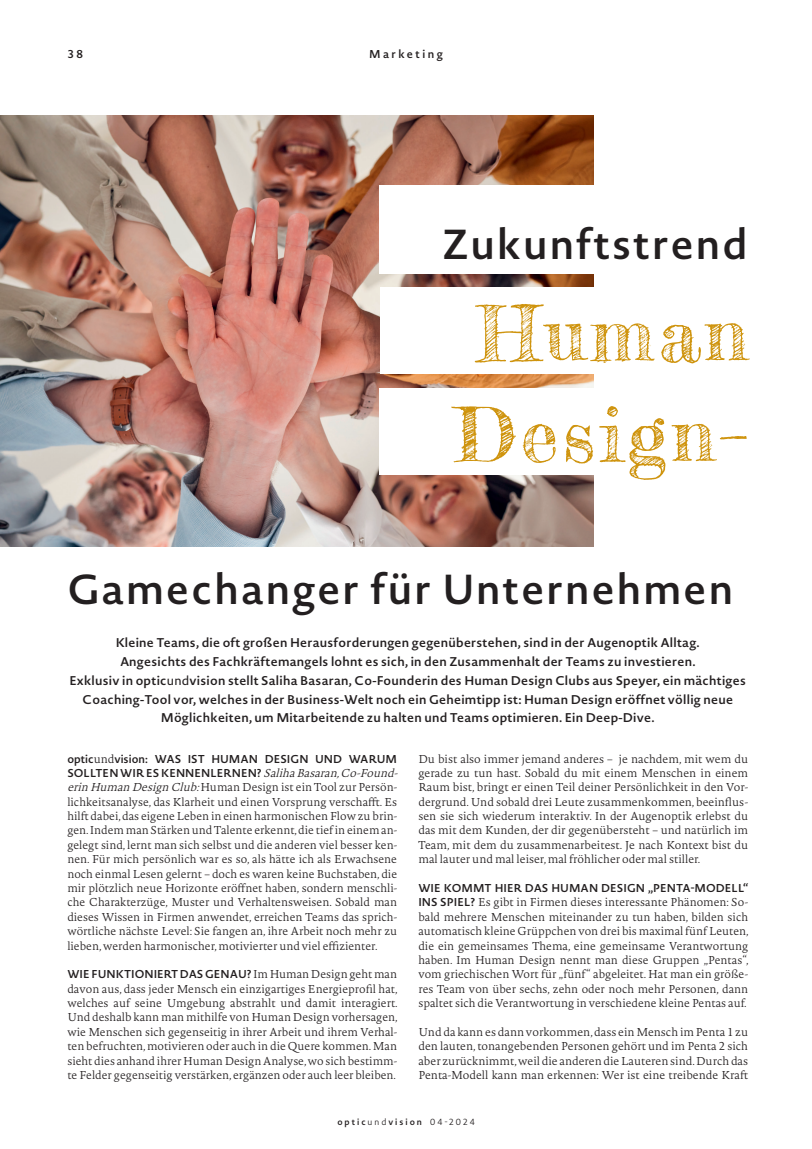
<style>
.page{position:relative;width:812px;height:1149px;background:#fff}
.page>*{position:absolute;margin:0;border:0;box-sizing:border-box;transform-origin:0 0}
.t1{font:75px/100.6px "Frederickathe Greatest";letter-spacing:.05em;color:#cf940e}
.t2{font:600 41.25px "Novel Sans Pro";letter-spacing:.05em;color:#231f20}
.t3{font:600 12.5px/18.8px "Novel Sans Pro";letter-spacing:.02em;color:#231f20;text-align:center}
.t4{font:200 11.25px/14.4px "Novel Pro";color:#231f20;text-align:justify}
.t5{font:600 11.25px/14.4px "Novel Sans Pro";color:#231f20}
.t6{font:600 11.25px "Novel Sans Pro";letter-spacing:.215em;color:#231f20}
.t7{font:600 8.75px "Novel Sans Pro";letter-spacing:.225em;color:#231f20}
.s1{font-weight:400}
.s2{font-family:"Novel Pro";font-weight:200}
.s3{font-family:"Novel Pro";font-weight:200;font-style:italic}
.s4{font-style:italic}
.s5{font-family:"Novel Sans Pro";font-weight:600}
.s6{font-weight:300}
</style>
<div class="page">
<img style="left:0;top:115px;width:594px;height:431px">
<div style="left:380px;top:288px;width:368px;height:86px;background:#fff"></div>
<div style="left:379px;top:388px;width:368px;height:86px;background:#fff"></div>
<div style="left:379px;top:185px;width:368px;height:88px;background:#fff"></div>
<p class="t5" style="left:67px;top:46px;width:17px">38</p>
<p class="t6" style="left:369px;top:45px;width:75px">Marketing</p>
<h2 class="t2" style="left:442px;top:214px;width:307px">Zukunftstrend</h2>
<h1 class="t1" style="left:454px;top:283px;width:295px">Human<br>Design–</h1>
<h2 class="t2" style="left:67px;top:559px;width:667px">Gamechanger für Unternehmen</h2>
<p class="t3" style="left:70px;top:633px;width:677px">Kleine Teams, die oft großen Herausforderungen gegenüberstehen, sind in der Augenoptik Alltag.<br>Angesichts des Fachkräftemangels lohnt es sich, in den Zusammenhalt der Teams zu investieren.<br>Exklusiv in optic<span class="s1">und</span>vision stellt Saliha Basaran, Co-Founderin des Human Design Clubs aus Speyer, ein mächtiges Coaching-Tool vor, welches in der Business-Welt noch ein Geheimtipp ist: Human Design eröffnet völlig neue Möglichkeiten, um Mitarbeitende zu halten und Teams optimieren. Ein Deep-Dive.</p>
<p class="t5" style="left:67px;top:750px;width:335px">optic<span class="s2">und</span>vision: WAS IST HUMAN DESIGN UND WARUM<br>SOLLTEN WIR ES KENNENLERNEN? <span class="s3">SalihaBasaran,Co-Found-</span></p>
<p class="t4" style="left:67px;top:779px;width:331px"><span class="s4">erinHumanDesignClub:</span>Human Design ist ein Tool zur Persön&shy;lichkeitsanalyse, das Klarheit und einen Vorsprung verschafft. Es hilft dabei, das eigene Leben in einen harmonischen Flow zu brin&shy;gen. Indem man Stärken und Talente erkennt, die tief in einem an&shy;gelegt sind, lernt man sich selbst und die anderen viel besser ken&shy;nen. Für mich persönlich war es so, als hätte ich als Erwachsene noch einmal Lesen gelernt – doch es waren keine Buchstaben, die mir plötzlich neue Horizonte eröffnet haben, sondern menschli&shy;che Charakterzüge, Muster und Verhaltensweisen. Sobald man dieses Wissen in Firmen anwendet, erreichen Teams das sprich&shy;wörtliche nächste Level: Sie fangen an, ihre Arbeit noch mehr zu lieben, werden harmonischer, motivierter und viel effizienter.</p>
<p class="t5" style="left:67px;top:966px;width:331px">WIE FUNKTIONIERT DAS GENAU? <span class="s2">Im Human Design geht man</span></p>
<p class="t4" style="left:67px;top:980px;width:332px">davon aus, dass jeder Mensch ein einzigartiges Energieprofil hat, welches auf seine Umgebung abstrahlt und damit interagiert.<br>Und deshalb kann man mithilfe von Human Design vorhersagen, wie Menschen sich gegenseitig in ihrer Arbeit und ihrem Verhal&shy;ten befruchten, motivieren oder auch in die Quere kommen. Man sieht dies anhand ihrer Human Design Analyse, wo sich bestimm&shy;te Felder gegenseitig verstärken, ergänzen oder auch leer bleiben.</p>
<p class="t4" style="left:418px;top:750px;width:331px">Du bist also immer jemand anderes – je nachdem, mit wem du gerade zu tun hast. Sobald du mit einem Menschen in einem Raum bist, bringt er einen Teil deiner Persönlichkeit in den Vor&shy;dergrund. Und sobald drei Leute zusammenkommen, beeinflus&shy;sen sie sich wiederum interaktiv. In der Augenoptik erlebst du das mit dem Kunden, der dir gegenübersteht – und natürlich im Team, mit dem du zusammenarbeitest. Je nach Kontext bist du mal lauter und mal leiser, mal fröhlicher oder mal stiller.</p>
<p class="t5" style="left:418px;top:880px;width:331px">WIE KOMMT HIER DAS HUMAN DESIGN „PENTA-MODELL“</p>
<p class="t4" style="left:418px;top:894px;width:332px"><span class="s5">INS SPIEL?</span> Es gibt in Firmen dieses interessante Phänomen: So&shy;bald mehrere Menschen miteinander zu tun haben, bilden sich automatisch kleine Grüppchen von drei bis maximal fünf Leuten, die ein gemeinsames Thema, eine gemeinsame Verantwortung haben. Im Human Design nennt man diese Gruppen „Pentas“, vom griechischen Wort für „fünf“ abgeleitet. Hat man ein größe&shy;res Team von über sechs, zehn oder noch mehr Personen, dann spaltet sich die Verantwortung in verschiedene kleine Pentas auf.</p>
<p class="t4" style="left:418px;top:1023px;width:331px">Und da kann es dann vorkommen, dass ein Mensch im Penta 1 zu den lauten, tonangebenden Personen gehört und im Penta 2 sich aber zurücknimmt, weil die anderen die Lauteren sind. Durch das Penta-Modell kann man erkennen: Wer ist eine treibende Kraft</p>
<p class="t7" style="left:337px;top:1115px;width:139px">optic<span class="s6">und</span>vision <span class="s6">04-2024</span></p>
</div>
